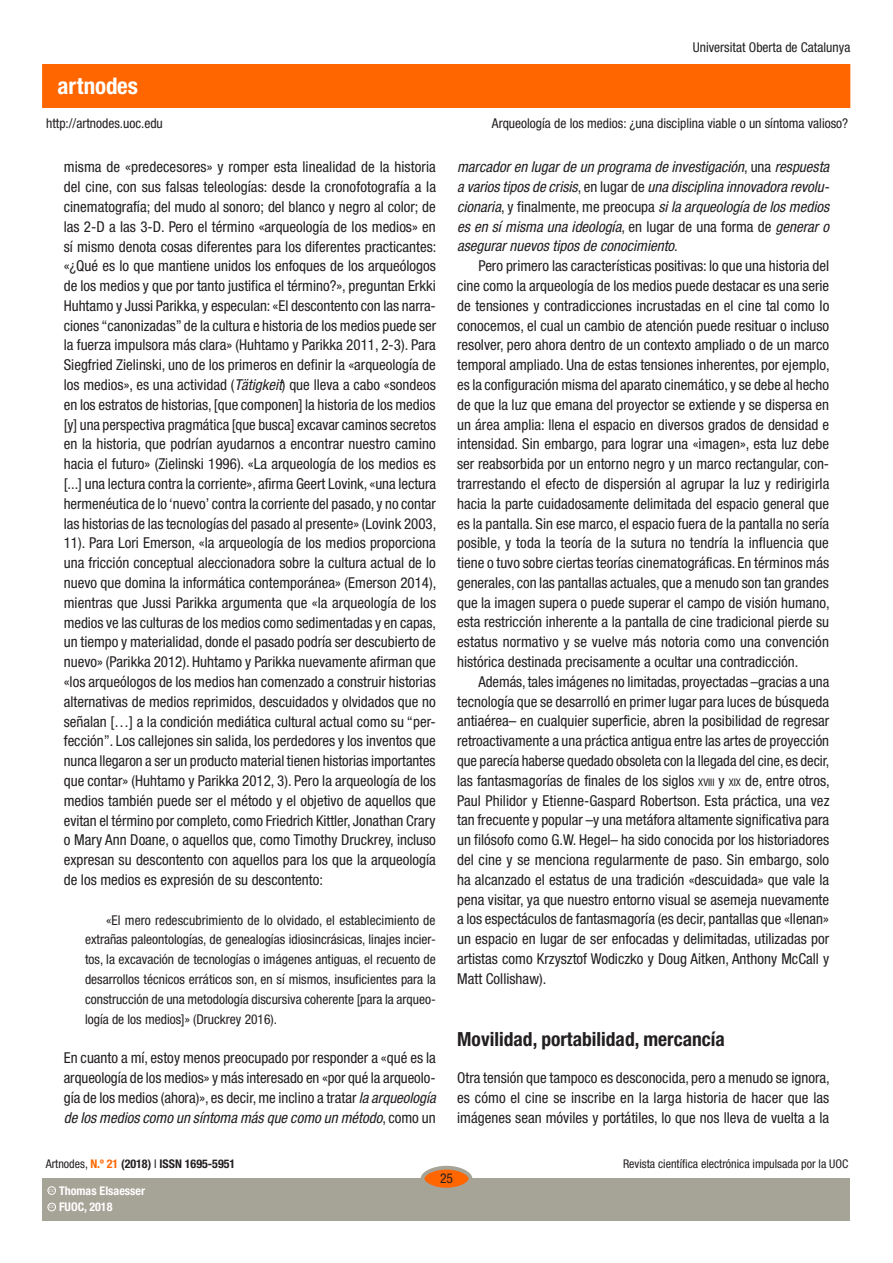
<style>
.page{position:relative;width:893px;height:1263px;background:#fff}
.page>*{position:absolute;margin:0;border:0;box-sizing:border-box;transform-origin:0 0}
.t1{font:700 condensed 22.95px "Helvetica Neue LT Std";color:#fff}
.SUBTITOLS{font:700 condensed 19.5px "Helvetica Neue LT Std";color:#231f20}
.text_general{font:condensed 15px/19.8px "Helvetica Neue LT Std";color:#231f20;text-align:justify}
.text_general_primerp{font:condensed 15px/19.8px "Helvetica Neue LT Std";color:#231f20;text-align:justify}
.text_general_primerp-2{font:italic condensed 15px/19.8px "Helvetica Neue LT Std";color:#231f20;text-align:justify}
.TEXTCITAT{font:condensed 13.5px/19.8px "Helvetica Neue LT Std";color:#231f20;text-align:justify}
.t2{font:condensed 12px "Helvetica Neue LT Std";color:#231f20}
.t3{font:700 condensed 12px "Helvetica Neue LT Std";color:#231f20}
.t4{font:700 condensed 12px "Helvetica Neue LT Std";color:#fff}
.t5{font:600 3.9px "Adobe Caslon Pro";color:#fff}
.s1{font-style:italic}
.s2{font-style:normal}
.s3{font-size:10.5px}
.s4{font-weight:400}
.s5{color:#f60}
</style>
<div class="page">
<div style="left:43px;top:65px;width:807px;height:42px;background:#f60"></div>
<div style="left:43px;top:1178px;width:807px;height:42px;background:#a6a397"></div>
<div style="left:422px;top:1168px;width:48px;height:21px;background:#f60;border-radius:50%"></div>
<div style="left:421px;top:1166px;width:51px;height:25px;border:4px solid #a6a397;border-radius:50%"></div>
<div style="left:48px;top:1203px;width:8px;height:8px;border:1px solid #fff;border-radius:50%"></div>
<div style="left:48px;top:1186px;width:8px;height:8px;border:1px solid #fff;border-radius:50%"></div>
<h1 class="t1" style="left:58px;top:72px;width:82px">artnodes</h1>
<p class="TEXTCITAT" style="left:46px;top:113px;width:118px">http://artnodes.uoc.edu</p>
<p class="text_general" style="left:64px;top:157px;width:374px">misma de «predecesores» y romper esta linealidad de la historia del cine, con sus falsas teleologías: desde la cronofotografía a la cinematografía; del mudo al sonoro; del blanco y negro al color; de las 2-D a las 3-D. Pero el término «arqueología de los medios» en sí mismo denota cosas diferentes para los diferentes practicantes: «¿Qué es lo que mantiene unidos los enfoques de los arqueólogos de los medios y que por tanto justifica el término?», preguntan Erkki Huhtamo y Jussi Parikka, y especulan: «El descontento con las narra&shy;ciones “canonizadas” de la cultura e historia de los medios puede ser la fuerza impulsora más clara» (Huhtamo y Parikka 2011, 2-3). Para Siegfried Zielinski, uno de los primeros en definir la «arqueología de los medios», es una actividad (<span class="s1">Tätigkeit</span>) que lleva a cabo «sondeos en los estratos de historias, [que componen] la historia de los medios [y] una perspectiva pragmática [que busca] excavar caminos secretos en la historia, que podrían ayudarnos a encontrar nuestro camino hacia el futuro» (Zielinski 1996). «La arqueología de los medios es [...] una lectura contra la corriente», afirma Geert Lovink, «una lectura hermenéutica de lo ‘nuevo’ contra la corriente del pasado, y no contar las historias de las tecnologías del pasado al presente» (Lovink 2003, 11). Para Lori Emerson, «la arqueología de los medios proporciona una fricción conceptual aleccionadora sobre la cultura actual de lo nuevo que domina la informática contemporánea» (Emerson 2014), mientras que Jussi Parikka argumenta que «la arqueología de los medios ve las culturas de los medios como sedimentadas y en capas, un tiempo y materialidad, donde el pasado podría ser descubierto de nuevo» (Parikka 2012). Huhtamo y Parikka nuevamente afirman que «los arqueólogos de los medios han comenzado a construir historias alternativas de medios reprimidos, descuidados y olvidados que no señalan […] a la condición mediática cultural actual como su “per&shy;fección”. Los callejones sin salida, los perdedores y los inventos que nunca llegaron a ser un producto material tienen historias importantes que contar» (Huhtamo y Parikka 2012, 3). Pero la arqueología de los medios también puede ser el método y el objetivo de aquellos que evitan el término por completo, como Friedrich Kittler, Jonathan Crary o Mary Ann Doane, o aquellos que, como Timothy Druckrey, incluso expresan su descontento con aquellos para los que la arqueología de los medios es expresión de su descontento:</p>
<p class="TEXTCITAT" style="left:85px;top:910px;width:352px;text-indent:21px">«El mero redescubrimiento de lo olvidado, el establecimiento de extrañas paleontologías, de genealogías idiosincrásicas, linajes incier&shy;tos, la excavación de tecnologías o imágenes antiguas, el recuento de desarrollos técnicos erráticos son, en sí mismos, insuficientes para la construcción de una metodología discursiva coherente [para la arqueo&shy;logía de los medios]» (Druckrey 2016).</p>
<p class="text_general_primerp" style="left:64px;top:1048px;width:374px">En cuanto a mí, estoy menos preocupado por responder a «qué es la arqueología de los medios» y más interesado en «por qué la arqueolo&shy;gía de los medios (ahora)», es decir, me inclino a tratar <span class="s1">la arqueología de los medios como un síntoma más que como un método</span>, como un</p>
<p class="TEXTCITAT" style="left:693px;top:37px;width:159px">Universitat Oberta de Catalunya</p>
<p class="TEXTCITAT" style="left:492px;top:113px;width:358px">Arqueología de los medios: ¿una disciplina viable o un síntoma valioso?</p>
<p class="text_general_primerp-2" style="left:457px;top:157px;width:374px">marcador en lugar de un programa de investigación<span class="s2">, una</span> respuesta a varios tipos de crisis<span class="s2">, en lugar de</span> una disciplina innovadora revolu&shy;cionaria<span class="s2">, y finalmente, me preocupa</span> si la arqueología de los medios es en sí misma una ideología<span class="s2">, en lugar de una forma de</span> generar o asegurar nuevos tipos de conocimiento<span class="s2">.</span></p>
<p class="text_general" style="left:457px;top:256px;width:374px;text-indent:21px">Pero primero las características positivas: lo que una historia del cine como la arqueología de los medios puede destacar es una serie de tensiones y contradicciones incrustadas en el cine tal como lo conocemos, el cual un cambio de atención puede resituar o incluso resolver, pero ahora dentro de un contexto ampliado o de un marco temporal ampliado. Una de estas tensiones inherentes, por ejemplo, es la configuración misma del aparato cinemático, y se debe al hecho de que la luz que emana del proyector se extiende y se dispersa en un área amplia: llena el espacio en diversos grados de densidad e intensidad. Sin embargo, para lograr una «imagen», esta luz debe ser reabsorbida por un entorno negro y un marco rectangular, con&shy;trarrestando el efecto de dispersión al agrupar la luz y redirigirla hacia la parte cuidadosamente delimitada del espacio general que es la pantalla. Sin ese marco, el espacio fuera de la pantalla no sería posible, y toda la teoría de la sutura no tendría la influencia que tiene o tuvo sobre ciertas teorías cinematográficas. En términos más generales, con las pantallas actuales, que a menudo son tan grandes que la imagen supera o puede superar el campo de visión humano, esta restricción inherente a la pantalla de cine tradicional pierde su estatus normativo y se vuelve más notoria como una convención histórica destinada precisamente a ocultar una contradicción.</p>
<p class="text_general" style="left:457px;top:671px;width:374px;text-indent:21px">Además, tales imágenes no limitadas, proyectadas –gracias a una tecnología que se desarrolló en primer lugar para luces de búsqueda antiaérea– en cualquier superficie, abren la posibilidad de regresar retroactivamente a una práctica antigua entre las artes de proyección que parecía haberse quedado obsoleta con la llegada del cine, es decir, las fantasmagorías de finales de los siglos <span class="s3">XVIII</span> y <span class="s3">XIX</span> de, entre otros, Paul Philidor y Etienne-Gaspard Robertson. Esta práctica, una vez tan frecuente y popular –y una metáfora altamente significativa para un filósofo como G.W. Hegel– ha sido conocida por los historiadores del cine y se menciona regularmente de paso. Sin embargo, solo ha alcanzado el estatus de una tradición «descuidada» que vale la pena visitar, ya que nuestro entorno visual se asemeja nuevamente a los espectáculos de fantasmagoría (es decir, pantallas que «llenan» un espacio en lugar de ser enfocadas y delimitadas, utilizadas por artistas como Krzysztof Wodiczko y Doug Aitken, Anthony McCall y Matt Collishaw).</p>
<p class="SUBTITOLS" style="left:457px;top:1027px;width:269px">Movilidad, portabilidad, mercancía</p>
<p class="text_general_primerp" style="left:457px;top:1068px;width:374px">Otra tensión que tampoco es desconocida, pero a menudo se ignora, es cómo el cine se inscribe en la larga historia de hacer que las imágenes sean móviles y portátiles, lo que nos lleva de vuelta a la</p>
<p class="t3" style="left:46px;top:1157px;width:191px"><span class="s4">Artnodes,</span> <span class="s5">N.º 21</span> (2018) <span class="s4">I</span> ISSN 1695-5951</p>
<p class="t5" style="left:49px;top:1205px;width:7px">CC</p>
<p class="t4" style="left:59px;top:1200px;width:55px">FUOC, 2018</p>
<p class="t4" style="left:59px;top:1183px;width:88px">Thomas Elsaesser</p>
<p class="t5" style="left:49px;top:1188px;width:7px">CC</p>
<p class="TEXTCITAT" style="left:440px;top:1169px;width:14px">25</p>
<p class="t2" style="left:623px;top:1157px;width:227px">Revista científica electrónica impulsada por la UOC</p>
</div>
